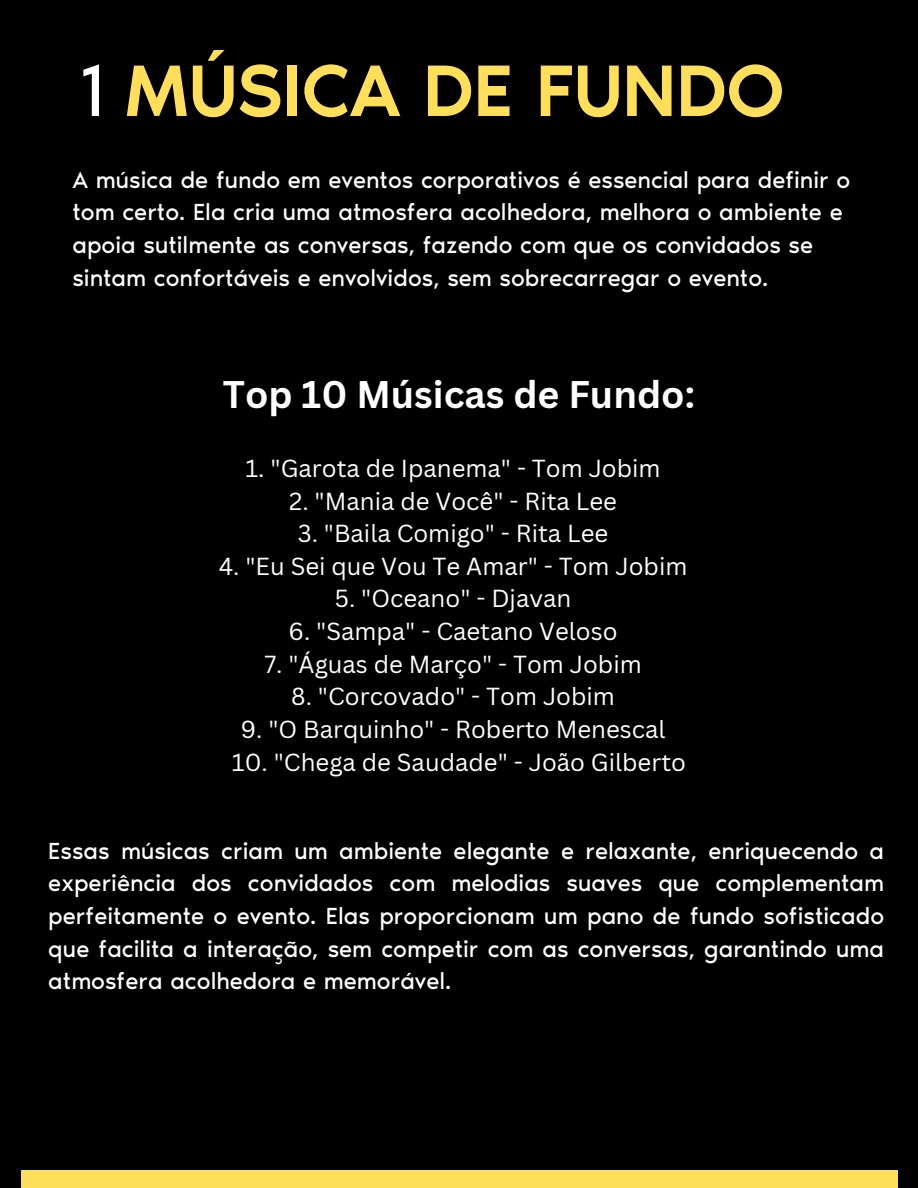
<style>
.page{position:relative;width:918px;height:1188px;background:#000}
.page>*{position:absolute;margin:0;border:0;box-sizing:border-box;transform-origin:0 0}
.t1{font:500 75px "Noir Pro";color:#ffde59}
.t2{font:700 37.5px "Canva Sans";color:#fff}
.t3{font:24px/32.7px "Noir Pro";color:#fff}
.t4{font:24px "Canva Sans";color:#fff}
.s1{font-weight:400;color:#fff}
</style>
<div class="page">
<div style="left:21px;top:1171px;width:876px;height:17px;background:#ffde59"></div>
<h1 class="t1" style="left:78px;top:45px;width:708px"><span class="s1">1</span> MÚSICA DE FUNDO</h1>
<p class="t3" style="left:72px;top:163px;width:779px">A música de fundo em eventos corporativos é essencial para definir o tom certo. Ela cria uma atmosfera acolhedora, melhora o ambiente e apoia sutilmente as conversas, fazendo com que os convidados se sintam confortáveis e envolvidos, sem sobrecarregar o evento.</p>
<h2 class="t2" style="left:223px;top:368px;width:474px">Top 10 Músicas de Fundo:</h2>
<p class="t4" style="left:246px;top:451px;width:417px">1. "Garota de Ipanema" - Tom Jobim</p>
<p class="t4" style="left:289px;top:484px;width:329px">2. "Mania de Você" - Rita Lee</p>
<p class="t4" style="left:298px;top:517px;width:312px">3. "Baila Comigo" - Rita Lee</p>
<p class="t4" style="left:219px;top:549px;width:470px">4. "Eu Sei que Vou Te Amar" - Tom Jobim</p>
<p class="t4" style="left:335px;top:582px;width:238px">5. "Oceano" - Djavan</p>
<p class="t4" style="left:289px;top:614px;width:330px">6. "Sampa" - Caetano Veloso</p>
<p class="t4" style="left:264px;top:647px;width:379px">7. "Águas de Março" - Tom Jobim</p>
<p class="t4" style="left:291px;top:680px;width:325px">8. "Corcovado" - Tom Jobim</p>
<p class="t4" style="left:241px;top:712px;width:426px">9. "O Barquinho" - Roberto Menescal</p>
<p class="t4" style="left:232px;top:745px;width:456px">10. "Chega de Saudade" - João Gilberto</p>
<p class="t3" style="left:48px;top:834px;width:837px;text-align:justify">Essas músicas criam um ambiente elegante e relaxante, enriquecendo a experiência dos convidados com melodias suaves que complementam perfeitamente o evento. Elas proporcionam um pano de fundo sofisticado que facilita a interação, sem competir com as conversas, garantindo uma atmosfera acolhedora e memorável.</p>
</div>
